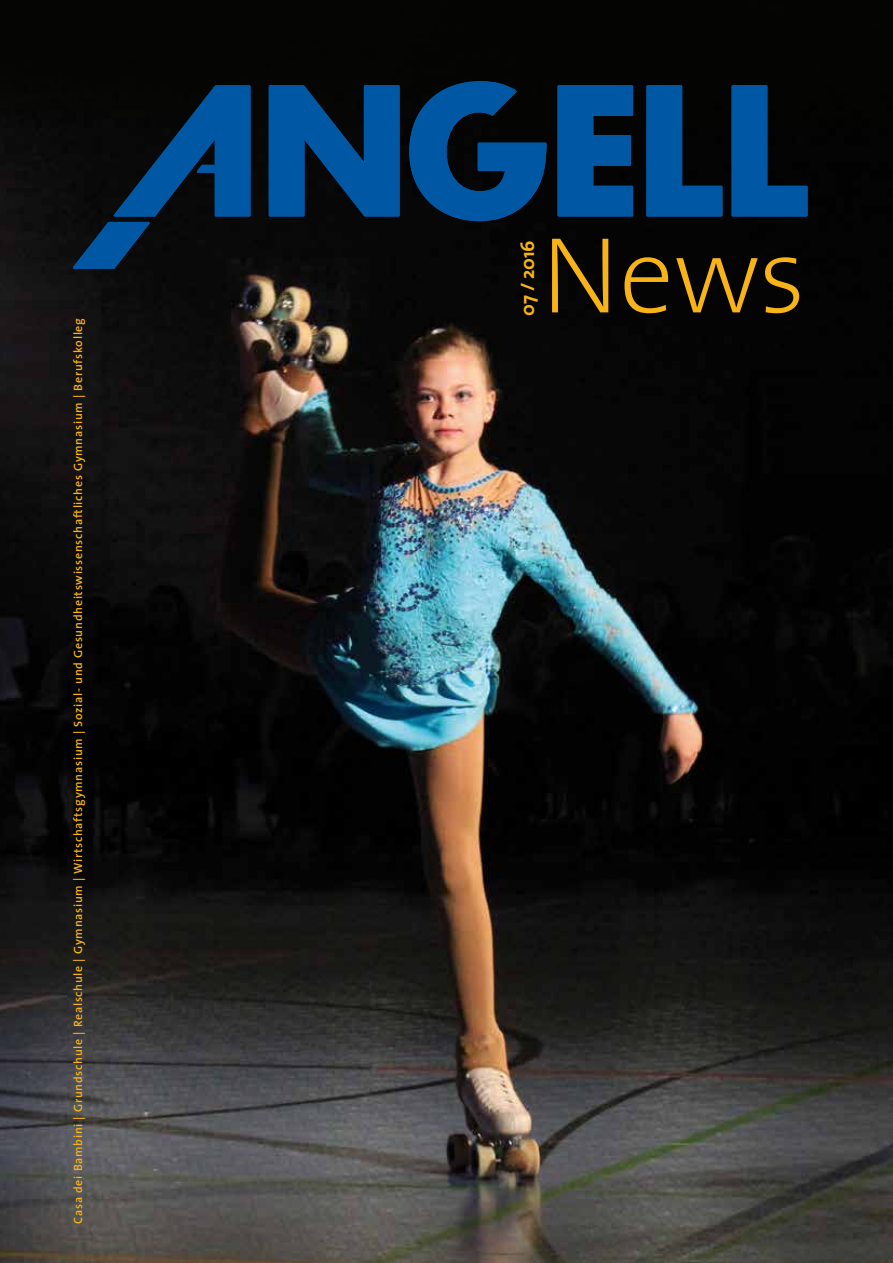
<style>
.page{position:relative;width:893px;height:1263px;background:#fff}
.page>*{position:absolute;margin:0;border:0;box-sizing:border-box;transform-origin:0 0}
.t1{font:200 109.05px "The Sans";color:#f8b318}
.t2{font:700 19.5px "The Sans";letter-spacing:-.01em;color:#f8b318}
.t3{font:600 12px "The Sans";letter-spacing:.06em;color:#f8b318}
</style>
<div class="page">
<img style="left:0;top:0;width:893px;height:1263px">
<svg style="left:73px;top:81px;width:735px;height:188px;background:#032644"></svg>
<p class="t3" style="left:70px;top:1223px;width:907px;rotate:-90deg">Casa dei Bambini | Grundschule | Realschule | Gymnasium | Wirtschaftsgymnasium | Sozial- und Gesundheitswissenschaftliches Gymnasium | Berufskolleg</p>
<h2 class="t2" style="left:515px;top:316px;width:77px;rotate:-90deg">07 / 2016</h2>
<h1 class="t1" style="left:541px;top:205px;width:266px">News</h1>
</div>
